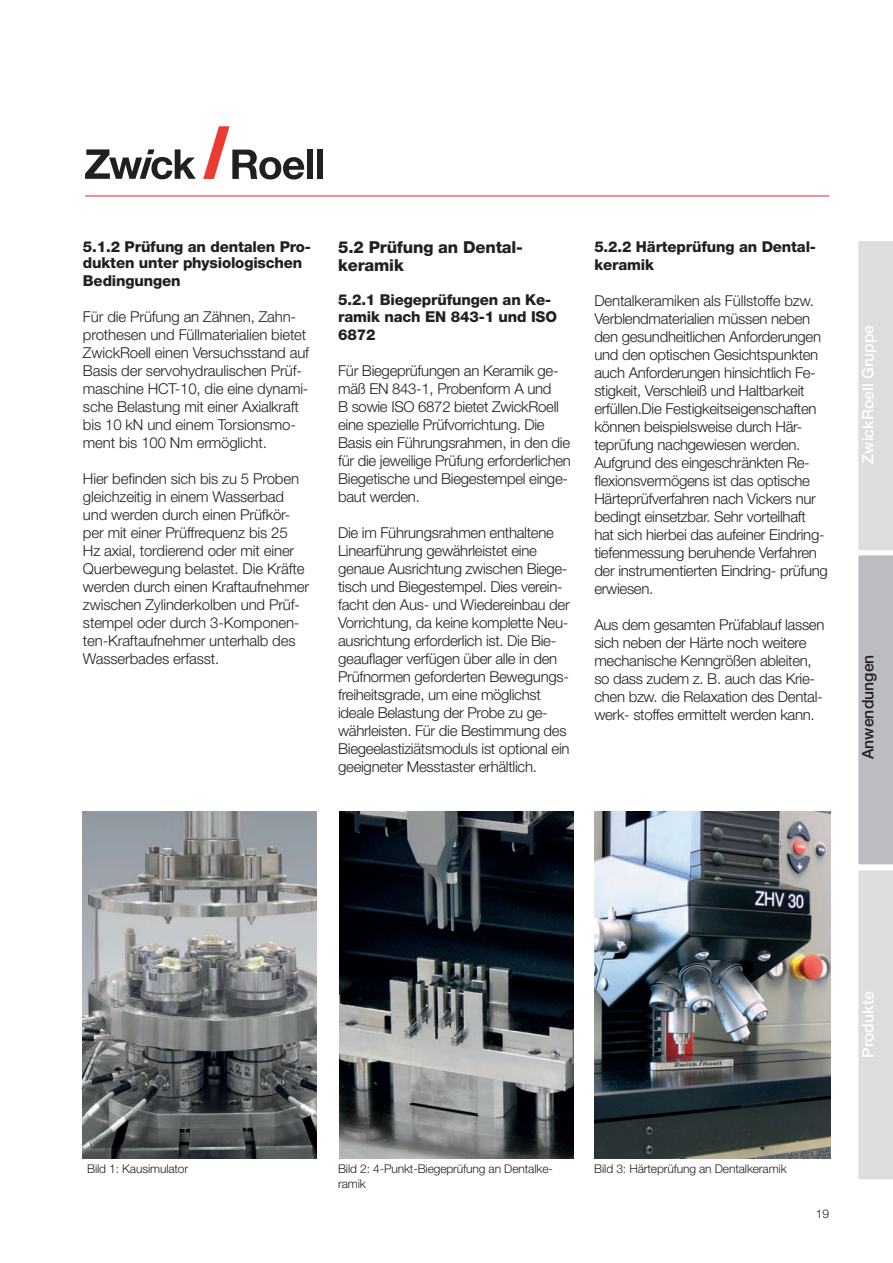
<style>
.page{position:relative;width:893px;height:1263px;background:#fff}
.page>*{position:absolute;margin:0;border:0;box-sizing:border-box;transform-origin:0 0}
.t1{font:800 16.5px/18px "Helvetica Neue LT Std";letter-spacing:-.01em;color:#231f20}
.t2{font:500 15.75px "Helvetica Neue LT Std";color:#fff}
.t3{font:500 15.75px "Helvetica Neue LT Std";color:#231f20}
.t4{font:300 15px/18px "Helvetica Neue LT Std";letter-spacing:-.02em;color:#231f20}
.t5{font:800 15px/16.5px "Helvetica Neue LT Std";letter-spacing:-.01em;color:#231f20}
.t6{font:300 12px/14.4px "Helvetica Neue LT Std";letter-spacing:-.01em;color:#231f20}
</style>
<div class="page">
<hr style="left:85px;top:196px;width:744px;height:1px;background:#ee1d23">
<svg style="left:85px;top:149px;width:111px;height:30px"></svg>
<svg style="left:203px;top:126px;width:102px;height:53px"></svg>
<div style="left:307px;top:150px;width:6px;height:29px;background:#231f20"></div>
<div style="left:317px;top:150px;width:5px;height:29px;background:#231f20"></div>
<svg style="left:858px;top:241px;width:35px;height:939px;background:#d2d3d5"></svg>
<img style="left:83px;top:811px;width:234px;height:347px">
<img style="left:594px;top:811px;width:236px;height:347px">
<img style="left:339px;top:811px;width:234px;height:347px">
<p class="t5" style="left:83px;top:238px;width:229px">5.1.2 Prüfung an dentalen Pro&shy;dukten unter physiologischen</p>
<p class="t5" style="left:83px;top:273px;width:99px">Bedingungen</p>
<p class="t4" style="left:83px;top:308px;width:228px">Für die Prüfung an Zähnen, Zahn&shy;prothesen und Füllmaterialien bietet ZwickRoell einen Versuchsstand auf Basis der servohydraulischen Prüf&shy;maschine HCT-10, die eine dynami&shy;sche Belastung mit einer Axialkraft bis 10 kN und einem Torsionsmo&shy;ment bis 100 Nm ermöglicht.</p>
<p class="t4" style="left:83px;top:470px;width:228px">Hier befinden sich bis zu 5 Proben gleichzeitig in einem Wasserbad und werden durch einen Prüfkör&shy;per mit einer Prüffrequenz bis 25<br>Hz axial, tordierend oder mit einer<br>Querbewegung belastet. Die Kräfte werden durch einen Kraftaufnehmer zwischen Zylinderkolben und Prüf&shy;stempel oder durch 3-Komponen&shy;ten-Kraftaufnehmer unterhalb des<br>Wasserbades erfasst.</p>
<p class="t1" style="left:338px;top:238px;width:186px">5.2 Prüfung an Dental&shy;keramik</p>
<p class="t5" style="left:338px;top:292px;width:220px">5.2.1 Biegeprüfungen an Ke&shy;ramik nach EN 843-1 und ISO</p>
<p class="t5" style="left:338px;top:326px;width:39px">6872</p>
<p class="t4" style="left:338px;top:361px;width:234px">Für Biegeprüfungen an Keramik ge&shy;mäß EN 843-1, Probenform A und<br>B sowie ISO 6872 bietet ZwickRoell eine spezielle Prüfvorrichtung. Die Basis ein Führungsrahmen, in den die für die jeweilige Prüfung erforderlichen Biegetische und Biegestempel einge&shy;baut werden.</p>
<p class="t4" style="left:338px;top:523px;width:233px">Die im Führungsrahmen enthaltene Linearführung gewährleistet eine genaue Ausrichtung zwischen Biege&shy;tisch und Biegestempel. Dies verein&shy;facht den Aus- und Wiedereinbau der Vorrichtung, da keine komplette Neu&shy;ausrichtung erforderlich ist. Die Bie&shy;geauflager verfügen über alle in den Prüfnormen geforderten Bewegungs&shy;freiheitsgrade, um eine möglichst ideale Belastung der Probe zu ge&shy;währleisten. Für die Bestimmung des Biegeelastiziätsmoduls ist optional ein geeigneter Messtaster erhältlich.</p>
<p class="t5" style="left:594px;top:237px;width:223px;line-height:18px">5.2.2 Härteprüfung an Dental&shy;keramik</p>
<p class="t4" style="left:594px;top:291px;width:235px">Dentalkeramiken als Füllstoffe bzw.<br>Verblendmaterialien müssen neben den gesundheitlichen Anforderungen und den optischen Gesichtspunkten auch Anforderungen hinsichtlich Fe&shy;stigkeit, Verschleiß und Haltbarkeit erfüllen.Die Festigkeitseigenschaften können beispielsweise durch Här&shy;teprüfung nachgewiesen werden.<br>Aufgrund des eingeschränkten Re&shy;flexionsvermögens ist das optische Härteprüfverfahren nach Vickers nur bedingt einsetzbar. Sehr vorteilhaft hat sich hierbei das aufeiner Eindring&shy;tiefenmessung beruhende Verfahren der instrumentierten Eindring- prüfung erwiesen.</p>
<p class="t4" style="left:594px;top:615px;width:232px">Aus dem gesamten Prüfablauf lassen sich neben der Härte noch weitere mechanische Kenngrößen ableiten, so dass zudem z. B. auch das Krie&shy;chen bzw. die Relaxation des Dental&shy;werk- stoffes ermittelt werden kann.</p>
<p class="t2" style="left:858px;top:464px;width:140px;rotate:-90deg">ZwickRoell Gruppe</p>
<p class="t3" style="left:858px;top:759px;width:106px;rotate:-90deg">Anwendungen</p>
<p class="t2" style="left:858px;top:1058px;width:68px;rotate:-90deg">Produkte</p>
<p class="t6" style="left:87px;top:1162px;width:103px">Bild 1: Kausimulator</p>
<p class="t6" style="left:338px;top:1162px;width:216px">Bild 2: 4-Punkt-Biegeprüfung an Dentalke&shy;ramik</p>
<p class="t6" style="left:594px;top:1162px;width:194px">Bild 3: Härteprüfung an Dentalkeramik</p>
<p class="t6" style="left:816px;top:1206px;width:15px">19</p>
</div>
